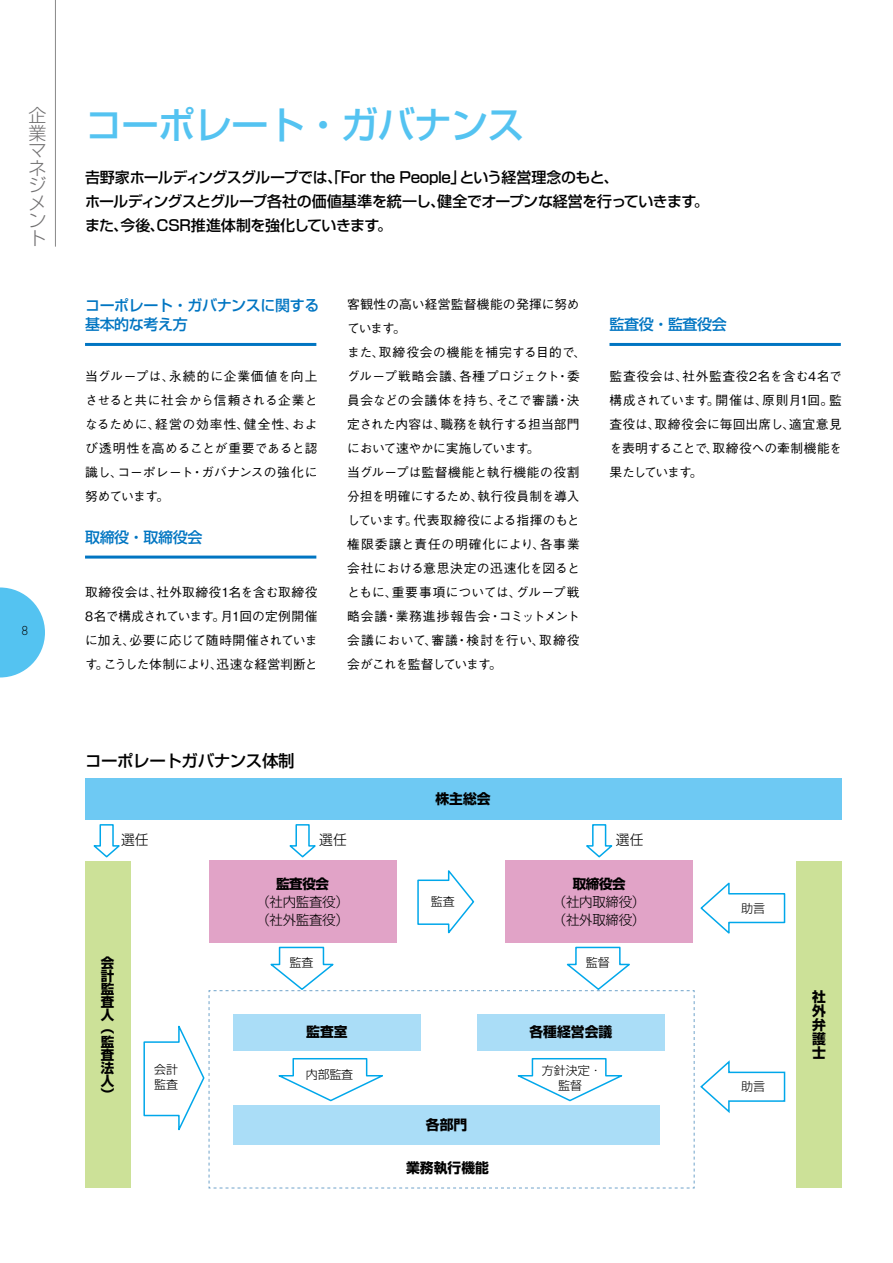
<style>
.page{position:relative;width:893px;height:1263px;background:#fff}
.page>*{position:absolute;margin:0;border:0;box-sizing:border-box;transform-origin:0 0}
.t1{font:500 37.5px "Shin Go Pro";letter-spacing:-.025em;color:#54c3f1}
.t2{font:300 18px/17.5px "Shin Go Pro";color:#727172;text-align:justify}
.t3{font:500 16.5px "Shin Go Pro";letter-spacing:-.025em;color:#000}
.t4{font:500 15px/24px "Shin Go Pro";letter-spacing:-.03em;color:#000}
.t5{font:500 15px/19.5px "Shin Go Pro";letter-spacing:-.025em;color:#0075c2}
.t6{font:700 13.8px/13.8px "Shin Go Pro";color:#000;text-align:justify}
.t7{font:300 13.8px "Shin Go Pro";color:#000}
.t8{font:300 13.5px/18px "Shin Go Pro";letter-spacing:-.025em;color:#000;text-align:center}
.t9{font:700 13.5px/13.2px "Shin Go Pro";color:#000;text-align:justify}
.t10{font:500 12.75px/24px "Gothic BBB Pro";letter-spacing:.005em;color:#000;text-align:justify}
.t11{font:300 12px/15px "Shin Go Pro";color:#000;text-align:center}
.t12{font:300 12px "Futura Std";color:#000}
.s1{font-weight:700}
</style>
<div class="page">
<svg style="left:0;top:587px;width:45px;height:90px"></svg>
<hr style="left:55px;top:0;width:1px;height:247px;background:#898989">
<hr style="left:85px;top:343px;width:231px;height:3px;background:#0075c2">
<hr style="left:85px;top:556px;width:231px;height:3px;background:#0075c2">
<hr style="left:609px;top:343px;width:232px;height:3px;background:#0075c2">
<div style="left:85px;top:778px;width:756px;height:41px;background:#6ec9f3"></div>
<div style="left:85px;top:862px;width:45px;height:326px;background:#cce198"></div>
<div style="left:209px;top:860px;width:187px;height:82px;background:#e1a3c7"></div>
<div style="left:506px;top:860px;width:187px;height:82px;background:#e1a3c7"></div>
<div style="left:796px;top:862px;width:46px;height:326px;background:#cce198"></div>
<svg style="left:700px;top:882px;width:86px;height:52px"></svg>
<svg style="left:289px;top:824px;width:27px;height:34px"></svg>
<svg style="left:586px;top:824px;width:27px;height:34px"></svg>
<svg style="left:93px;top:824px;width:27px;height:34px"></svg>
<svg style="left:143px;top:946px;width:643px;height:242px"></svg>
<svg style="left:417px;top:870px;width:58px;height:64px"></svg>
<p class="t2" style="left:28px;top:104px;width:19px">企業マネジメント</p>
<p class="t12" style="left:21px;top:623px;width:9px">8</p>
<p class="t1" style="left:85px;top:94px;width:441px">コーポレート・ガバナンス</p>
<p class="t4" style="left:85px;top:164px;width:625px">吉野家ホールディングスグループでは、「For the People」という経営理念のもと、<br>ホールディングスとグループ各社の価値基準を統一し、健全でオープンな経営を行っていきます。また、今後、CSR推進体制を強化していきます。</p>
<p class="t5" style="left:85px;top:294px;width:236px">コーポレート・ガバナンスに関する基本的な考え方</p>
<p class="t10" style="left:85px;top:362px;width:234px">当グループは、永続的に企業価値を向上させると共に社会から信頼される企業となるために、経営の効率性、健全性、および透明性を高めることが重要であると認識し、コーポレート・ガバナンスの強化に努めています。</p>
<p class="t5" style="left:85px;top:526px;width:119px">取締役・取締役会</p>
<p class="t10" style="left:85px;top:578px;width:234px">取締役会は、社外取締役1名を含む取締役8名で構成されています。月1回の定例開催に加え、必要に応じて随時開催されています。こうした体制により、迅速な経営判断と</p>
<p class="t10" style="left:347px;top:290px;width:240px;text-align:left">客観性の高い経営監督機能の発揮に努めています。<br>また、取締役会の機能を補完する目的で、グループ戦略会議、各種プロジェクト・委員会などの会議体を持ち、そこで審議・決定された内容は、職務を執行する担当部門において速やかに実施しています。<br>当グループは監督機能と執行機能の役割分担を明確にするため、執行役員制を導入しています。代表取締役による指揮のもと権限委譲と責任の明確化により、各事業会社における意思決定の迅速化を図るとともに、重要事項については、グループ戦略会議・業務進捗報告会・コミットメント会議において、審議・検討を行い、取締役会がこれを監督しています。</p>
<p class="t5" style="left:609px;top:313px;width:119px">監査役・監査役会</p>
<p class="t10" style="left:609px;top:362px;width:234px">監査役会は、社外監査役2名を含む4名で構成されています。開催は、原則月1回。監査役は、取締役会に毎回出席し、適宜意見を表明することで、取締役への牽制機能を果たしています。</p>
<p class="t3" style="left:85px;top:747px;width:211px">コーポレートガバナンス体制</p>
<p class="t6" style="left:435px;top:790px;width:57px">株主総会</p>
<p class="t7" style="left:121px;top:828px;width:29px">選任</p>
<p class="t7" style="left:319px;top:828px;width:29px">選任</p>
<p class="t7" style="left:616px;top:828px;width:29px">選任</p>
<p class="t9" style="left:101px;top:954px;width:15px">会計監査人（監査法人）</p>
<p class="t11" style="left:154px;top:1061px;width:25px;text-align:left">会計監査</p>
<p class="t8" style="left:256px;top:873px;width:94px"><span class="s1">監査役会<br></span>（社内監査役）（社外監査役）</p>
<p class="t8" style="left:553px;top:873px;width:94px"><span class="s1">取締役会<br></span>（社内取締役）（社外取締役）</p>
<p class="t11" style="left:431px;top:892px;width:25px">監査</p>
<p class="t11" style="left:290px;top:954px;width:25px">監査</p>
<p class="t11" style="left:586px;top:954px;width:25px">監督</p>
<p class="t6" style="left:306px;top:1024px;width:43px">監査室</p>
<p class="t6" style="left:529px;top:1024px;width:84px">各種経営会議</p>
<p class="t11" style="left:306px;top:1065px;width:49px">内部監査</p>
<p class="t11" style="left:542px;top:1061px;width:61px">方針決定・監督</p>
<p class="t6" style="left:426px;top:1117px;width:43px">各部門</p>
<p class="t6" style="left:406px;top:1159px;width:84px">業務執行機能</p>
<p class="t11" style="left:741px;top:899px;width:25px">助言</p>
<p class="t11" style="left:741px;top:1078px;width:25px">助言</p>
<p class="t6" style="left:812px;top:989px;width:15px">社外弁護士</p>
</div>
